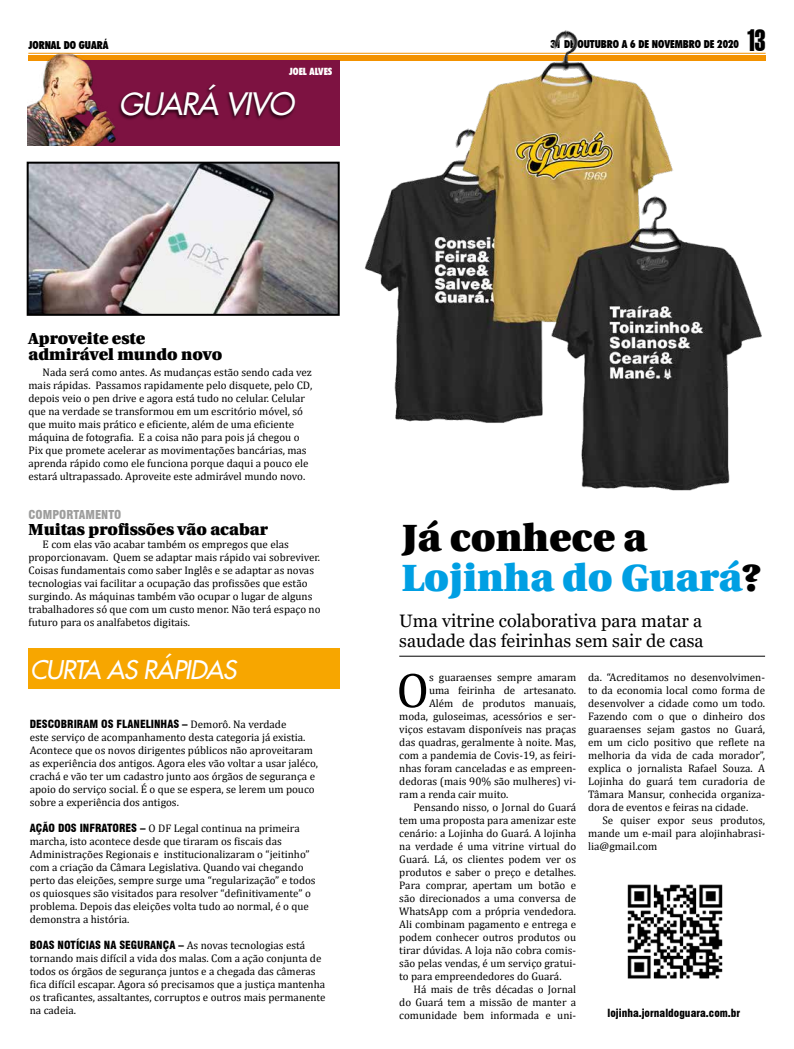
<style>
.page{position:relative;width:794px;height:1049px;background:#fff}
.page>*{position:absolute;margin:0;border:0;box-sizing:border-box;transform-origin:0 0}
.t1{font:50px "Cambria";color:#000}
.t2{font:900 38px/40px "Utopia";color:#009fe3}
.t3{font:italic 30px "Futura 2";letter-spacing:-.03em;color:#fff}
.t4{font:29.6px "Swiss 911 BT Extra Compressed";color:#000}
.t5{font:italic 25px "Futura 2";letter-spacing:-.03em;color:#fff}
.t6{font:18px/20px "Georgia";color:#000}
.t7{font:900 16px/16px "Utopia";color:#000}
.t8{font:900 condensed 12px "Swiss 721 BT";color:#9d9d9c}
.t9{font:11px/13px "Cambria";color:#000}
.t10{font:900 condensed 11px "Swiss 721 BT";color:#000}
.t11{font:900 condensed 11px "Futura BT";color:#000}
.t12{font:900 condensed 10px "Futura BT";color:#fff}
.s1{font-family:"Cambria";font-weight:400;font-stretch:normal}
.s2{font-family:"Swiss 721 BT";font-weight:900;font-stretch:condensed}
.s3{color:#000}
</style>
<div class="page">
<div style="left:28px;top:55px;width:737px;height:6px;background:#f39200"></div>
<hr style="left:28px;top:53px;width:737px;height:1px;background:#f39200">
<div style="left:118px;top:60px;width:222px;height:85px;background:#7d1241"></div>
<div style="left:117px;top:84px;width:179px;height:37px;background:#000;opacity:.75"></div>
<img style="left:28px;top:52px;width:90px;height:93px">
<div style="left:28px;top:648px;width:311px;height:41px;background:#f7a600"></div>
<img style="left:627px;top:884px;width:96px;height:95px">
<hr style="left:399px;top:656px;width:366px;height:1px;background:#000">
<img style="left:361px;top:30px;width:404px;height:461px">
<img style="left:26px;top:161px;width:314px;height:155px">
<p class="t11" style="left:28px;top:38px;width:82px">JORNAL DO GUARÁ</p>
<p class="t11" style="left:550px;top:37px;width:190px">31 DE OUTUBRO A 6 DE NOVEMBRO DE 2020</p>
<h3 class="t4" style="left:746px;top:24px;width:21px">13</h3>
<p class="t12" style="left:289px;top:65px;width:45px">JOEL ALVES</p>
<h3 class="t3" style="left:119px;top:84px;width:176px">GUARÁ VIVO</h3>
<h3 class="t7" style="left:28px;top:331px;width:195px">Aproveite este admirável mundo novo</h3>
<p class="t9" style="left:28px;top:366px;width:285px;text-indent:14px">Nada será como antes. As mudanças estão sendo cada vez mais rápidas. Passamos rapidamente pelo disquete, pelo CD, depois veio o pen drive e agora está tudo no celular. Celular que na verdade se transformou em um escritório móvel, só que muito mais prático e eficiente, além de uma eficiente máquina de fotografia. E a coisa não para pois já chegou o Pix que promete acelerar as movimentações bancárias, mas aprenda rápido como ele funciona porque daqui a pouco ele estará ultrapassado. Aproveite este admirável mundo novo.</p>
<p class="t8" style="left:28px;top:507px;width:94px">COMPORTAMENTO</p>
<h3 class="t7" style="left:28px;top:522px;width:241px">Muitas profissões vão acabar</h3>
<p class="t9" style="left:28px;top:538px;width:294px;text-indent:14px">E com elas vão acabar também os empregos que elas proporcionavam. Quem se adaptar mais rápido vai sobreviver.<br>Coisas fundamentais como saber Inglês e se adaptar as novas tecnologias vai facilitar a ocupação das profissões que estão surgindo. As máquinas também vão ocupar o lugar de alguns trabalhadores só que com um custo menor. Não terá espaço no futuro para os analfabetos digitais.</p>
<h3 class="t5" style="left:30px;top:653px;width:208px">CURTA AS RÁPIDAS</h3>
<p class="t10" style="left:30px;top:718px;width:258px">DESCOBRIRAM OS FLANELINHAS – <span class="s1">Demorô. Na verdade</span></p>
<p class="t9" style="left:30px;top:731px;width:290px">este serviço de acompanhamento desta categoria já existia.<br>Acontece que os novos dirigentes públicos não aproveitaram as experiência dos antigos. Agora eles vão voltar a usar jaléco, crachá e vão ter um cadastro junto aos órgãos de segurança e apoio do serviço social. É o que se espera, se lerem um pouco sobre a experiência dos antigos.</p>
<p class="t9" style="left:30px;top:822px;width:287px"><span class="s2">AÇÃO DOS INFRATORES –</span> O DF Legal continua na primeira marcha, isto acontece desde que tiraram os fiscais das Administrações Regionais e institucionalizaram o “jeitinho” com a criação da Câmara Legislativa. Quando vai chegando perto das eleições, sempre surge uma “regularização” e todos os quiosques são visitados para resolver “definitivamente” o problema. Depois das eleições volta tudo ao normal, é o que demonstra a história.</p>
<p class="t10" style="left:30px;top:939px;width:277px">BOAS NOTÍCIAS NA SEGURANÇA – <span class="s1">As novas tecnologias está</span></p>
<p class="t9" style="left:30px;top:952px;width:297px">tornando mais difícil a vida dos malas. Com a ação conjunta de todos os órgãos de segurança juntos e a chegada das câmeras fica difícil escapar. Agora só precisamos que a justiça mantenha os traficantes, assaltantes, corruptos e outros mais permanente na cadeia.</p>
<h2 class="t2" style="left:401px;top:518px;width:361px"><span class="s3">Já conhece a<br></span>Lojinha do Guará<span class="s3">?</span></h2>
<h3 class="t6" style="left:399px;top:612px;width:306px">Uma vitrine colaborativa para matar a saudade das feirinhas sem sair de casa</h3>
<h1 class="t1" style="left:396px;top:661px;width:34px">O</h1>
<p class="t9" style="left:429px;top:671px;width:149px">s guaraenses sempre amaram</p>
<p class="t9" style="left:429px;top:684px;width:149px">uma feirinha de artesanato.</p>
<p class="t9" style="left:429px;top:697px;width:149px">Além de produtos manuais,</p>
<p class="t9" style="left:399px;top:710px;width:178px">moda, guloseimas, acessórios e ser-</p>
<p class="t9" style="left:399px;top:723px;width:178px">viços estavam disponíveis nas praças</p>
<p class="t9" style="left:399px;top:736px;width:178px">das quadras, geralmente à noite. Mas,</p>
<p class="t9" style="left:399px;top:749px;width:178px">com a pandemia de Covis-19, as feiri-</p>
<p class="t9" style="left:399px;top:762px;width:178px">nhas foram canceladas e as empreen-</p>
<p class="t9" style="left:399px;top:775px;width:178px">dedoras (mais 90% são mulheres) vi-</p>
<p class="t9" style="left:399px;top:788px;width:111px">ram a renda cair muito.</p>
<p class="t9" style="left:413px;top:801px;width:164px">Pensando nisso, o Jornal do Guará</p>
<p class="t9" style="left:399px;top:814px;width:178px">tem uma proposta para amenizar este</p>
<p class="t9" style="left:399px;top:827px;width:178px">cenário: a Lojinha do Guará. A lojinha</p>
<p class="t9" style="left:399px;top:840px;width:178px">na verdade é uma vitrine virtual do</p>
<p class="t9" style="left:399px;top:853px;width:178px">Guará. Lá, os clientes podem ver os</p>
<p class="t9" style="left:399px;top:866px;width:178px">produtos e saber o preço e detalhes.</p>
<p class="t9" style="left:399px;top:879px;width:178px">Para comprar, apertam um botão e</p>
<p class="t9" style="left:399px;top:892px;width:178px">são direcionados a uma conversa de</p>
<p class="t9" style="left:399px;top:905px;width:178px">WhatsApp com a própria vendedora.</p>
<p class="t9" style="left:399px;top:918px;width:178px">Ali combinam pagamento e entrega e</p>
<p class="t9" style="left:399px;top:931px;width:178px">podem conhecer outros produtos ou</p>
<p class="t9" style="left:399px;top:944px;width:178px">tirar dúvidas. A loja não cobra comis-</p>
<p class="t9" style="left:399px;top:957px;width:178px">são pelas vendas, é um serviço gratui-</p>
<p class="t9" style="left:399px;top:970px;width:164px">to para empreendedores do Guará.</p>
<p class="t9" style="left:413px;top:983px;width:164px">Há mais de três décadas o Jornal</p>
<p class="t9" style="left:399px;top:996px;width:178px">do Guará tem a missão de manter a</p>
<p class="t9" style="left:399px;top:1009px;width:178px">comunidade bem informada e uni-</p>
<p class="t9" style="left:588px;top:671px;width:178px;text-align:justify">da. “Acreditamos no desenvolvimen&shy;to da economia local como forma de desenvolver a cidade como um todo.<br>Fazendo com o que o dinheiro dos guaraenses sejam gastos no Guará, em um ciclo positivo que reflete na melhoria da vida de cada morador”, explica o jornalista Rafael Souza. A Lojinha do guará tem curadoria de Tâmara Mansur, conhecida organiza&shy;dora de eventos e feiras na cidade.</p>
<p class="t9" style="left:588px;top:814px;width:178px;text-align:justify;text-indent:14px">Se quiser expor seus produtos, mande um e-mail para alojinhabrasi&shy;lia@gmail.com</p>
<p class="t10" style="left:607px;top:1006px;width:134px">lojinha.jornaldoguara.com.br</p>
</div>
